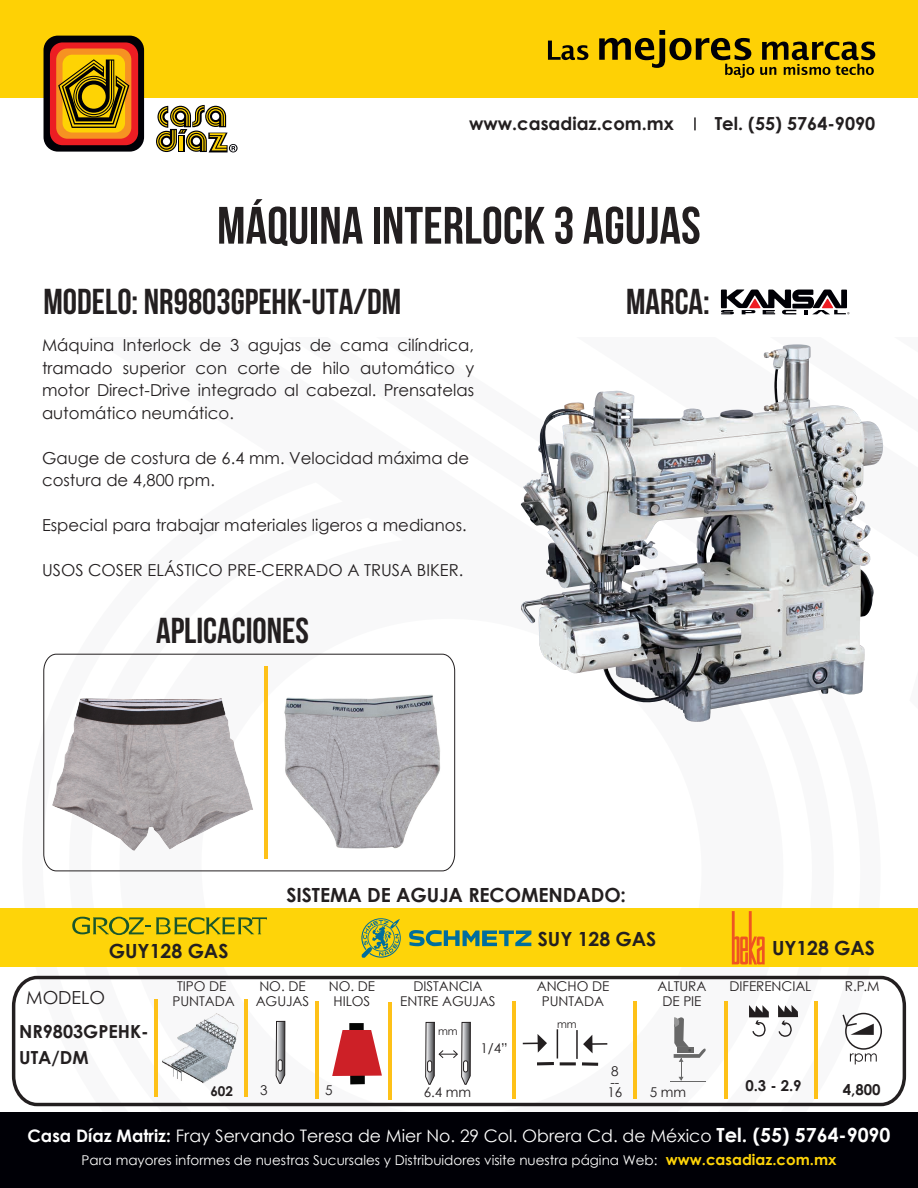
<style>
.page{position:relative;width:918px;height:1188px;background:#fff}
.page>*{position:absolute;margin:0;border:0;box-sizing:border-box;transform-origin:0 0}
.t1{font:52.5px "Bebas Neue";letter-spacing:.005em;color:#231f20}
.t2{font:36px "Bebas Neue";color:#231f20}
.t3{font:700 19.5px "Century Gothic";letter-spacing:-.005em;color:#231f20}
.t4{font:700 18px/25.5px "Century Gothic";color:#231f20}
.t5{font:18px "Century Gothic";letter-spacing:-.005em;color:#231f20}
.t6{font:17.25px "Century Gothic";color:#fff}
.t7{font:16.5px/22.5px "Century Gothic";color:#231f20;text-align:justify}
.t8{font:700 15px "Century Gothic";color:#231f20}
.t9{font:13.5px/15px "Century Gothic";letter-spacing:-.005em;color:#231f20;text-align:center}
.t10{font:13.5px "Century Gothic";color:#fff}
.t11{font:700 13.5px "Century Gothic";color:#231f20}
.t12{font:10.5px "Century Gothic";color:#231f20}
.s1{font-weight:700}
.s2{font-weight:700;font-size:19.5px}
.s3{font-weight:700;font-size:15px;color:#fed409}
</style>
<div class="page">
<svg style="left:721px;top:289px;width:129px;height:25px"></svg>
<div style="left:0;top:0;width:918px;height:97px;background:#fed105"></div>
<svg style="left:520px;top:344px;width:364px;height:378px"></svg>
<svg style="left:548px;top:41px;width:40px;height:19px"></svg>
<svg style="left:599px;top:30px;width:155px;height:48px"></svg>
<svg style="left:760px;top:42px;width:115px;height:33px"></svg>
<svg style="left:694px;top:117px;width:2px;height:13px"></svg>
<div style="left:0;top:1112px;width:918px;height:76px;background:#000006"></div>
<div style="left:44px;top:36px;width:100px;height:116px;background:#000006;border-radius:14px"></div>
<div style="left:50px;top:42px;width:88px;height:103px;background:#ec1d23;border-radius:13px"></div>
<div style="left:56px;top:48px;width:75px;height:91px;background:#f69222;border-radius:11px"></div>
<div style="left:63px;top:55px;width:62px;height:78px;background:#fed304;border-radius:10px"></div>
<svg style="left:58px;top:59px;width:71px;height:69px"></svg>
<svg style="left:156px;top:105px;width:82px;height:47px"></svg>
<svg style="left:11px;top:975px;width:896px;height:132px"></svg>
<div style="left:0;top:909px;width:918px;height:58px;background:#fed409"></div>
<svg style="left:72px;top:917px;width:195px;height:18px"></svg>
<svg style="left:732px;top:911px;width:33px;height:53px"></svg>
<hr style="left:735px;top:939px;width:2px;height:23px;background:#fbd20b">
<svg style="left:361px;top:918px;width:40px;height:40px"></svg>
<svg style="left:409px;top:930px;width:122px;height:16px"></svg>
<svg style="left:43px;top:653px;width:413px;height:219px"></svg>
<hr style="left:315px;top:1001px;width:4px;height:97px;background:#fec118">
<hr style="left:512px;top:1001px;width:3px;height:97px;background:#fec118">
<hr style="left:634px;top:1001px;width:3px;height:97px;background:#fec118">
<hr style="left:724px;top:1001px;width:3px;height:97px;background:#fec118">
<hr style="left:245px;top:1000px;width:3px;height:97px;background:#fec118">
<hr style="left:154px;top:1000px;width:3px;height:97px;background:#fec118">
<svg style="left:841px;top:1013px;width:33px;height:22px"></svg>
<svg style="left:850px;top:1053px;width:27px;height:11px"></svg>
<div style="left:845px;top:1013px;width:37px;height:37px;border:2px solid #231f20;border-radius:50%"></div>
<hr style="left:388px;top:1003px;width:3px;height:97px;background:#fec118">
<div style="left:350px;top:1074px;width:15px;height:10px;background:#040504"></div>
<svg style="left:332px;top:1023px;width:50px;height:53px"></svg>
<svg style="left:425px;top:1021px;width:46px;height:64px"></svg>
<svg style="left:275px;top:1020px;width:11px;height:64px"></svg>
<hr style="left:576px;top:1030px;width:2px;height:29px;background:#231f20">
<hr style="left:557px;top:1029px;width:1px;height:30px;background:#231f20">
<svg style="left:537px;top:1062px;width:17px;height:3px"></svg>
<svg style="left:560px;top:1062px;width:16px;height:3px"></svg>
<svg style="left:582px;top:1062px;width:16px;height:4px"></svg>
<svg style="left:523px;top:1034px;width:24px;height:19px"></svg>
<svg style="left:583px;top:1035px;width:24px;height:18px"></svg>
<hr style="left:670px;top:1081px;width:36px;height:1px;background:#686868">
<svg style="left:674px;top:1015px;width:32px;height:66px"></svg>
<hr style="left:814px;top:1001px;width:3px;height:97px;background:#fec118">
<svg style="left:749px;top:1005px;width:20px;height:58px"></svg>
<svg style="left:777px;top:1005px;width:21px;height:55px"></svg>
<img style="left:160px;top:1009px;width:83px;height:76px">
<hr style="left:264px;top:667px;width:3px;height:192px;background:#fec118">
<img style="left:532px;top:344px;width:265px;height:137px">
<img style="left:46px;top:691px;width:210px;height:164px">
<img style="left:268px;top:687px;width:187px;height:172px">
<p class="t4" style="left:469px;top:110px;width:206px">www.casadiaz.com.mx</p>
<p class="t4" style="left:715px;top:110px;width:162px">Tel. (55) 5764-9090</p>
<h1 class="t1" style="left:217px;top:197px;width:485px">MÁQUINA INTERLOCK 3 AGUJAS</h1>
<h2 class="t2" style="left:44px;top:282px;width:359px">MODELO: NR9803GPEHK-UTA/DM</h2>
<p class="t7" style="left:42px;top:334px;width:434px">Máquina Interlock de 3 agujas de cama cilíndrica, tramado superior con corte de hilo automático y motor Direct-Drive integrado al cabezal. Prensatelas automático neumático.</p>
<p class="t7" style="left:42px;top:446px;width:429px">Gauge de costura de 6.4 mm. Velocidad máxima de costura de 4,800 rpm.</p>
<p class="t7" style="left:42px;top:514px;width:426px">Especial para trabajar materiales ligeros a medianos.</p>
<p class="t7" style="left:42px;top:559px;width:423px">USOS COSER ELÁSTICO PRE-CERRADO A TRUSA BIKER.</p>
<h2 class="t2" style="left:156px;top:610px;width:154px">APLICACIONES</h2>
<h2 class="t2" style="left:626px;top:282px;width:85px">MARCA:</h2>
<p class="t3" style="left:287px;top:880px;width:341px">SISTEMA DE AGUJA RECOMENDADO:</p>
<p class="t3" style="left:538px;top:924px;width:120px">SUY 128 GAS</p>
<p class="t3" style="left:109px;top:936px;width:121px">GUY128 GAS</p>
<p class="t3" style="left:772px;top:933px;width:104px">UY128 GAS</p>
<p class="t5" style="left:26px;top:985px;width:80px">MODELO</p>
<p class="t4" style="left:19px;top:1018px;width:131px">NR9803GPEHK-<br>UTA/DM</p>
<p class="t9" style="left:173px;top:979px;width:64px">TIPO DE<br>PUNTADA</p>
<p class="t11" style="left:210px;top:1080px;width:24px">602</p>
<p class="t9" style="left:256px;top:979px;width:55px;text-align:left">NO. DE<br>AGUJAS</p>
<p class="t9" style="left:400px;top:979px;width:97px">DISTANCIA<br>ENTRE AGUJAS</p>
<p class="t9" style="left:329px;top:979px;width:48px">NO. DE<br>HILOS</p>
<p class="t9" style="left:537px;top:979px;width:74px">ANCHO DE<br>PUNTADA</p>
<p class="t12" style="left:438px;top:1024px;width:21px">mm</p>
<p class="t9" style="left:480px;top:1040px;width:29px">1/4”</p>
<p class="t9" style="left:260px;top:1083px;width:9px">3</p>
<p class="t9" style="left:325px;top:1083px;width:9px">5</p>
<p class="t9" style="left:424px;top:1085px;width:49px">6.4 mm</p>
<p class="t12" style="left:557px;top:1017px;width:21px">mm</p>
<p class="t9" style="left:608px;top:1066px;width:16px;line-height:10.5px;text-align:left">8 --<br>16</p>
<p class="t9" style="left:658px;top:979px;width:50px">ALTURA<br>DE PIE</p>
<p class="t9" style="left:730px;top:979px;width:84px">DIFERENCIAL</p>
<p class="t9" style="left:650px;top:1085px;width:38px">5 mm</p>
<p class="t8" style="left:746px;top:1074px;width:58px">0.3 - 2.9</p>
<p class="t9" style="left:845px;top:979px;width:36px">R.P.M</p>
<p class="t8" style="left:843px;top:1078px;width:39px">4,800</p>
<p class="t6" style="left:28px;top:1124px;width:864px"><span class="s1">Casa Díaz Matriz:</span> Fray Servando Teresa de Mier No. 29 Col. Obrera Cd. de México <span class="s2">Tel. (55) 5764-9090</span></p>
<p class="t10" style="left:81px;top:1151px;width:757px">Para mayores informes de nuestras Sucursales y Distribuidores visite nuestra página Web: <span class="s3">www.casadiaz.com.mx</span></p>
</div>
